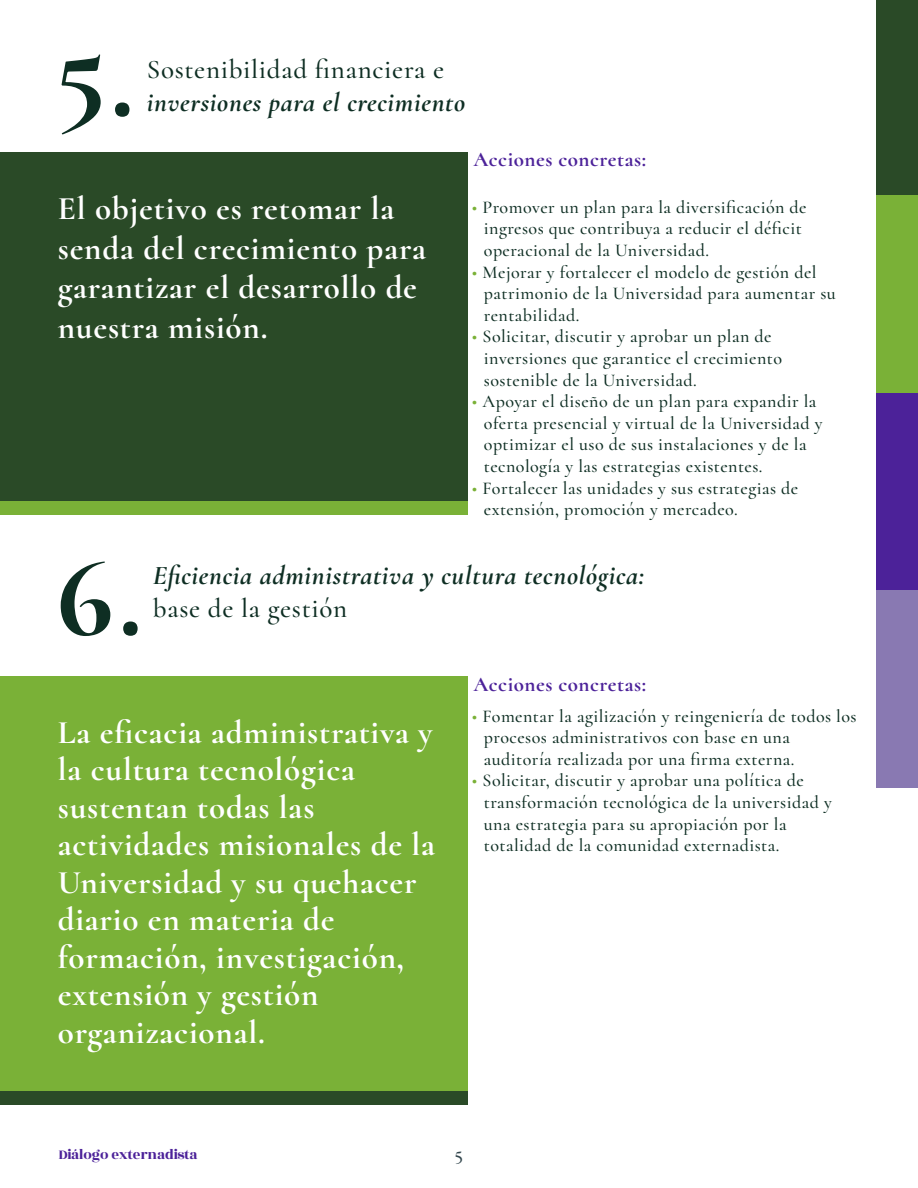
<style>
.page{position:relative;width:918px;height:1188px;background:#fff}
.page>*{position:absolute;margin:0;border:0;box-sizing:border-box;transform-origin:0 0}
.t1{font:300 120px "Cormorant";color:#0e2e23}
.t2{font:300 33px/37.5px "Cormorant";letter-spacing:.025em;color:#fff}
.t3{font:italic 300 27px "Cormorant";letter-spacing:.025em;color:#0e2e23}
.t4{font:300 27px "Cormorant";letter-spacing:.025em;color:#0e2e23}
.t5{font:300 21px "Cormorant";letter-spacing:.025em;color:#4c2299}
.t6{font:300 18px/21.6px "Cormorant";letter-spacing:.025em;color:#0e2e23}
.t7{font:18px "Garamond Premr Pro Med Subh";color:#32464d}
.t8{font:15px "Rozha One";letter-spacing:-.01em;color:#4c2299}
.s1{color:#7ab137}
</style>
<div class="page">
<div style="left:0;top:676px;width:467px;height:415px;background:#7ab137"></div>
<div style="left:0;top:1091px;width:467px;height:14px;background:#2a4a27"></div>
<div style="left:877px;top:0;width:41px;height:195px;background:#2a4a27"></div>
<div style="left:877px;top:195px;width:41px;height:198px;background:#7ab137"></div>
<div style="left:877px;top:393px;width:41px;height:198px;background:#4c2299"></div>
<div style="left:877px;top:591px;width:41px;height:197px;background:#8979b2"></div>
<div style="left:0;top:152px;width:467px;height:350px;background:#2a4a27"></div>
<div style="left:0;top:502px;width:467px;height:13px;background:#7ab137"></div>
<h1 class="t1" style="left:55px;top:5px;width:81px">5.</h1>
<h3 class="t4" style="left:147px;top:53px;width:299px">Sostenibilidad financiera e</h3>
<h3 class="t3" style="left:147px;top:81px;width:320px">inversiones para el crecimiento</h3>
<h2 class="t2" style="left:58px;top:189px;width:370px;line-height:39.6px">El objetivo es retomar la senda del crecimiento para garantizar el desarrollo de nuestra misión.</h2>
<p class="t5" style="left:473px;top:147px;width:174px">Acciones concretas:</p>
<p class="t6" style="left:484px;top:196px;width:324px;text-indent:-12px"><span class="s1">•</span> Promover un plan para la diversificación de ingresos que contribuya a reducir el déficit operacional de la Universidad.</p>
<p class="t6" style="left:484px;top:261px;width:354px;text-indent:-12px"><span class="s1">•</span> Mejorar y fortalecer el modelo de gestión del patrimonio de la Universidad para aumentar su rentabilidad.</p>
<p class="t6" style="left:484px;top:326px;width:300px;text-indent:-12px"><span class="s1">•</span> Solicitar, discutir y aprobar un plan de inversiones que garantice el crecimiento sostenible de la Universidad.</p>
<p class="t6" style="left:484px;top:391px;width:340px;text-indent:-12px"><span class="s1">•</span> Apoyar el diseño de un plan para expandir la oferta presencial y virtual de la Universidad y optimizar el uso de sus instalaciones y de la tecnología y las estrategias existentes.</p>
<p class="t6" style="left:484px;top:477px;width:316px;text-indent:-12px"><span class="s1">•</span> Fortalecer las unidades y sus estrategias de extensión, promoción y mercadeo.</p>
<h1 class="t1" style="left:55px;top:524px;width:89px">6.</h1>
<h3 class="t3" style="left:153px;top:555px;width:493px">Eficiencia administrativa y cultura tecnológica:</h3>
<h3 class="t4" style="left:153px;top:592px;width:196px">base de la gestión</h3>
<h2 class="t2" style="left:58px;top:713px;width:379px">La eficacia administrativa y la cultura tecnológica sustentan todas las actividades misionales de la<br>Universidad y su quehacer diario en materia de formación, investigación, extensión y gestión organizacional.</h2>
<p class="t5" style="left:473px;top:672px;width:174px">Acciones concretas:</p>
<p class="t6" style="left:484px;top:705px;width:374px;text-indent:-12px"><span class="s1">•</span> Fomentar la agilización y reingeniería de todos los procesos administrativos con base en una auditoría realizada por una firma externa.</p>
<p class="t6" style="left:484px;top:770px;width:349px;text-indent:-12px"><span class="s1">•</span> Solicitar, discutir y aprobar una política de transformación tecnológica de la universidad y una estrategia para su apropiación por la totalidad de la comunidad externadista.</p>
<p class="t8" style="left:59px;top:1144px;width:141px">Diálogo externadista</p>
<p class="t7" style="left:455px;top:1146px;width:10px">5</p>
</div>
